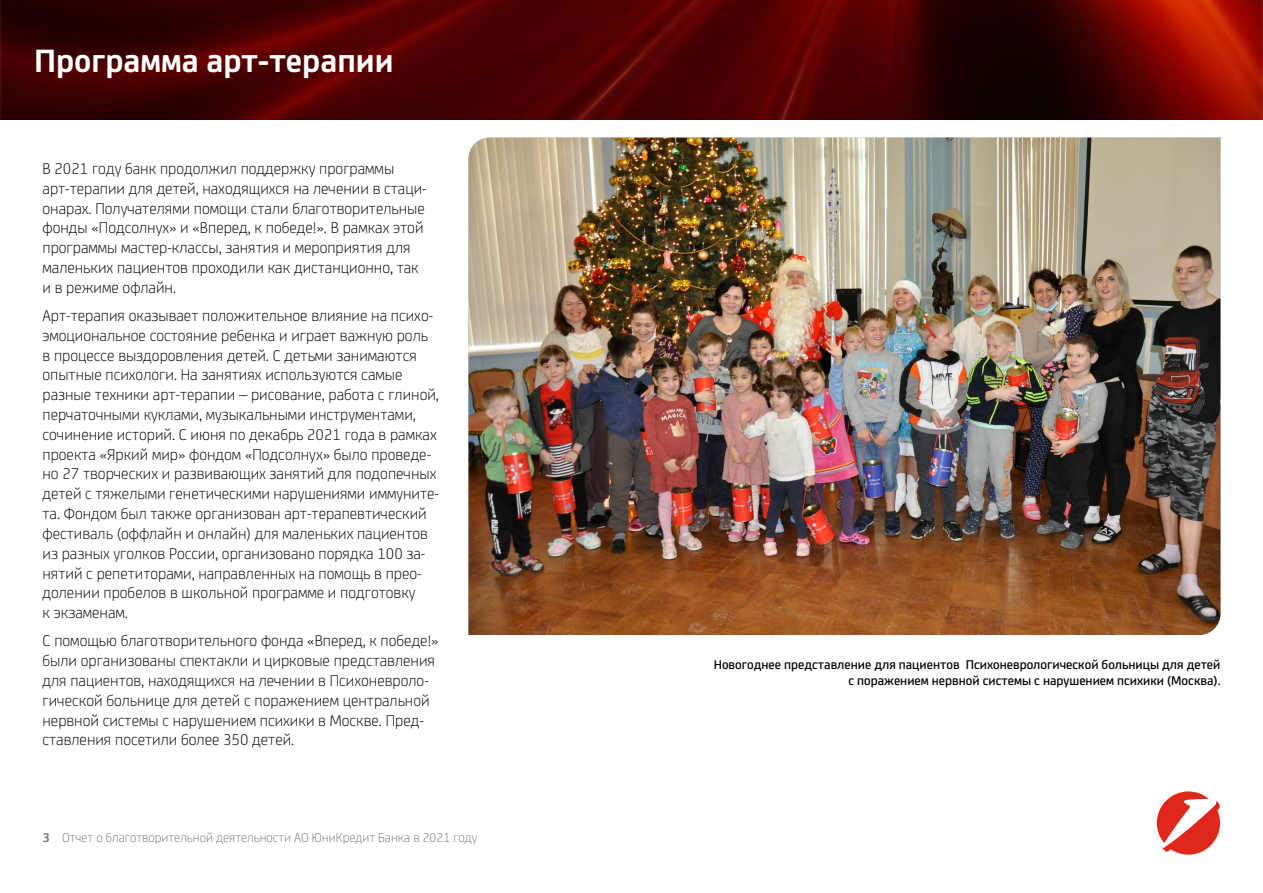
<style>
.page{position:relative;width:1263px;height:893px;background:#fff}
.page>*{position:absolute;margin:0;border:0;box-sizing:border-box;transform-origin:0 0}
.t1{font:700 34.5px "Uni Credit CY";color:#fff}
.t2{font:300 16.5px/19.8px "Uni Credit CY";color:#000}
.t3{font:500 13.5px/16.2px "Uni Credit CY";color:#000;text-align:right}
.t4{font:300 13.5px "Uni Credit CY";color:#77787b}
.s1{font-weight:700}
</style>
<div class="page">
<img style="left:0;top:0;width:1263px;height:119px">
<svg style="left:1157px;top:791px;width:63px;height:64px"></svg>
<img style="left:468px;top:138px;width:752px;height:497px">
<h1 class="t1" style="left:34px;top:35px;width:361px">Программа арт-терапии</h1>
<p class="t2" style="left:43px;top:158px;width:386px">В 2021 году банк продолжил поддержку программы арт-терапии для детей, находящихся на лечении в стаци&shy;онарах. Получателями помощи стали благотворительные фонды «Подсолнух» и «Вперед, к победе!». В рамках этой программы мастер-классы, занятия и мероприятия для маленьких пациентов проходили как дистанционно, так и в режиме офлайн.</p>
<p class="t2" style="left:43px;top:305px;width:398px">Арт-терапия оказывает положительное влияние на психо&shy;эмоциональное состояние ребенка и играет важную роль в процессе выздоровления детей. С детьми занимаются опытные психологи. На занятиях используются самые разные техники арт-терапии – рисование, работа с глиной, перчаточными куклами, музыкальными инструментами, сочинение историй. С июня по декабрь 2021 года в рамках проекта «Яркий мир» фондом «Подсолнух» было проведе&shy;но 27 творческих и развивающих занятий для подопечных детей с тяжелыми генетическими нарушениями иммуните&shy;та. Фондом был также организован арт-терапевтический фестиваль (оффлайн и онлайн) для маленьких пациентов из разных уголков России, организовано порядка 100 за&shy;нятий с репетиторами, направленных на помощь в прео&shy;долении пробелов в школьной программе и подготовку<br>к экзаменам.</p>
<p class="t2" style="left:43px;top:630px;width:398px">С помощью благотворительного фонда «Вперед, к победе!» были организованы спектакли и цирковые представления для пациентов, находящихся на лечении в Психоневроло&shy;гической больнице для детей с поражением центральной нервной системы с нарушением психики в Москве. Пред&shy;ставления посетили более 350 детей.</p>
<p class="t4" style="left:43px;top:828px;width:436px"><span class="s1">3</span> Отчет о благотворительной деятельности АО ЮниКредит Банка в 2021 году</p>
<p class="t3" style="left:714px;top:656px;width:508px">Новогоднее представление для пациентов Психоневрологической больницы для детей с поражением нервной системы с нарушением психики (Москва).</p>
</div>
